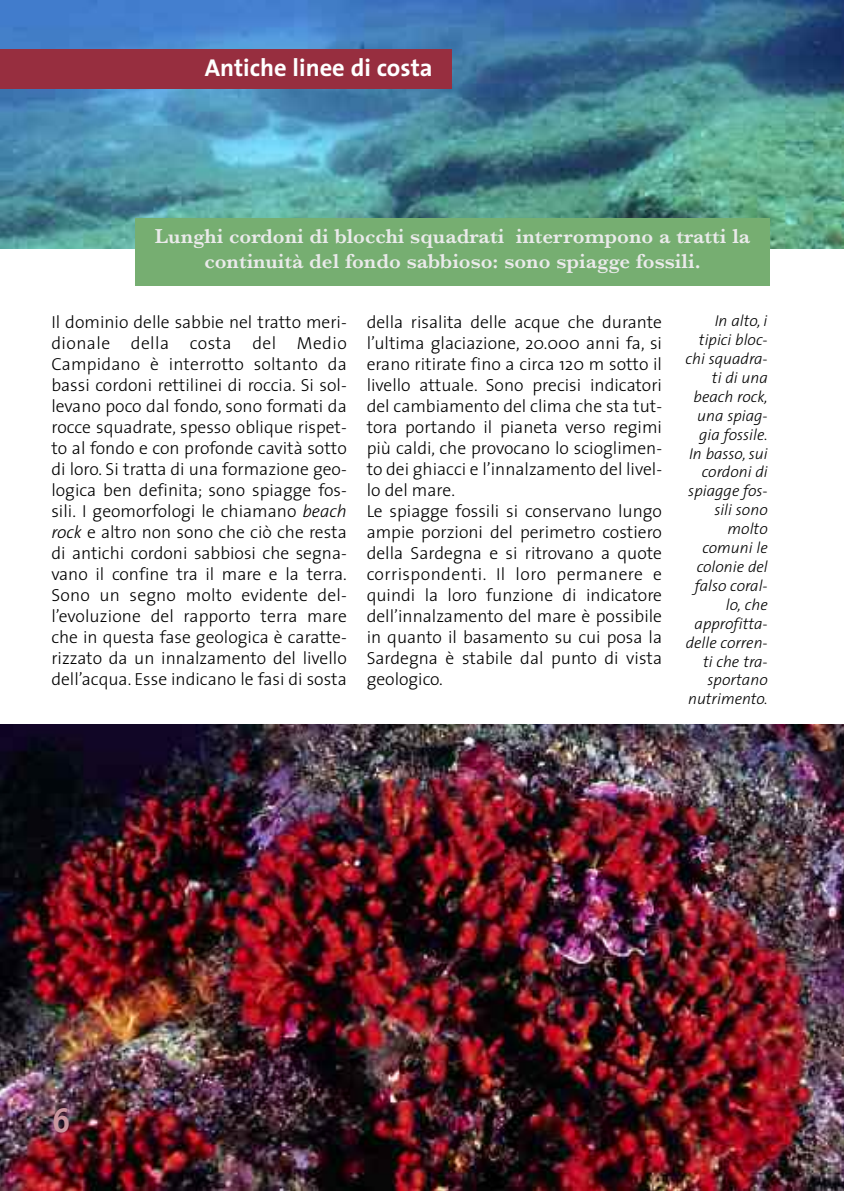
<style>
.page{position:relative;width:844px;height:1191px;background:#fff}
.page>*{position:absolute;margin:0;border:0;box-sizing:border-box;transform-origin:0 0}
.t1{font:700 35px "Officina Sans";color:#cb969f}
.t2{font:700 24.5px "The Sans";color:#fff}
.t3{font:600 21px/25.2px "Baskerville";color:#eaeaea;text-align:center}
.t4{font:300 17.5px/21px "The Sans";color:#000;text-align:justify}
.t5{font:italic 300 15.75px/18.9px "The Sans";color:#000;text-align:right}
.s1{font-style:italic}
</style>
<div class="page">
<img style="left:0;top:724px;width:843px;height:467px">
<img style="left:0;top:0;width:843px;height:248px">
<div style="left:0;top:50px;width:451px;height:39px;background:#972e3f"></div>
<div style="left:135px;top:218px;width:634px;height:68px;background:#76ae71"></div>
<h2 class="t2" style="left:205px;top:58px;width:229px">Antiche linee di costa</h2>
<p class="t3" style="left:155px;top:223px;width:597px">Lunghi cordoni di blocchi squadrati interrompono a tratti la continuità del fondo sabbioso: sono spiagge fossili.</p>
<p class="t4" style="left:51px;top:313px;width:297px">Il dominio delle sabbie nel tratto meri&shy;dionale della costa del Medio Campidano è interrotto soltanto da bassi cordoni rettilinei di roccia. Si sol&shy;levano poco dal fondo, sono formati da rocce squadrate, spesso oblique rispet&shy;to al fondo e con profonde cavità sotto di loro. Si tratta di una formazione geo&shy;logica ben definita; sono spiagge fos&shy;sili. I geomorfologi le chiamano <span class="s1">beach rock</span> e altro non sono che ciò che resta di antichi cordoni sabbiosi che segna&shy;vano il confine tra il mare e la terra.<br>Sono un segno molto evidente del&shy;l’evoluzione del rapporto terra mare che in questa fase geologica è caratte&shy;rizzato da un innalzamento del livello dell’acqua. Esse indicano le fasi di sosta</p>
<p class="t4" style="left:366px;top:313px;width:297px;text-align:left">della risalita delle acque che durante l’ultima glaciazione, 20.000 anni fa, si erano ritirate fino a circa 120 m sotto il livello attuale. Sono precisi indicatori del cambiamento del clima che sta tut&shy;tora portando il pianeta verso regimi più caldi, che provocano lo scioglimen&shy;to dei ghiacci e l’innalzamento del livel&shy;lo del mare.<br>Le spiagge fossili si conservano lungo ampie porzioni del perimetro costiero della Sardegna e si ritrovano a quote corrispondenti. Il loro permanere e quindi la loro funzione di indicatore dell’innalzamento del mare è possibile in quanto il basamento su cui posa la Sardegna è stabile dal punto di vista geologico.</p>
<p class="t5" style="left:685px;top:313px;width:84px">In alto, i tipici bloc&shy;chi squadra&shy;ti di una beach rock, una spiag&shy;gia fossile.<br>In basso, sui cordoni di spiagge fos&shy;sili sono molto comuni le colonie del falso coral&shy;lo, che approfitta&shy;delle corren&shy;ti che tra&shy;sportano nutrimento.</p>
<h1 class="t1" style="left:51px;top:1107px;width:21px">6</h1>
</div>
